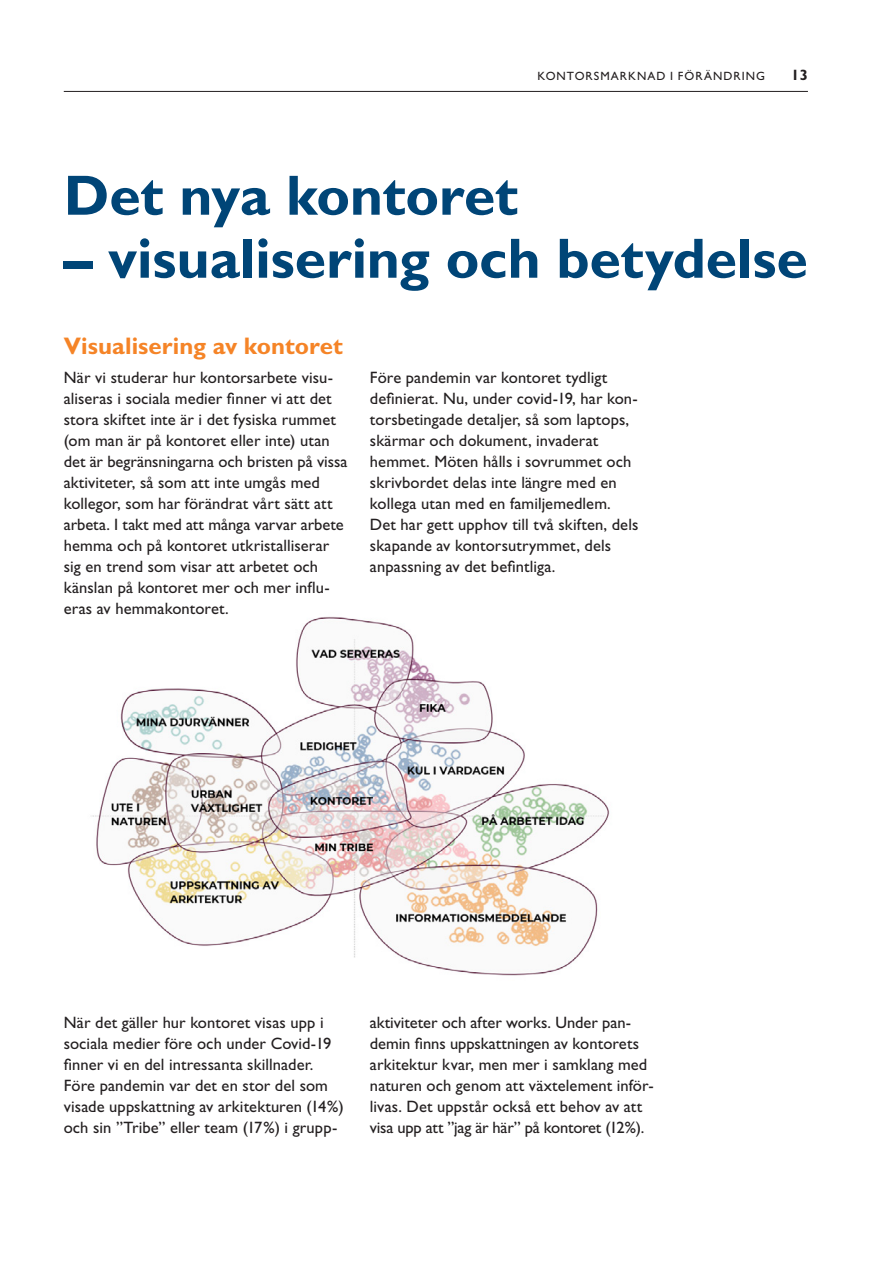
<style>
.page{position:relative;width:893px;height:1263px;background:#fff}
.page>*{position:absolute;margin:0;border:0;box-sizing:border-box;transform-origin:0 0}
.Rubrik_38_pkt{font:700 57px "Gill Sans Std";letter-spacing:-.005em;color:#004577}
.Rubrik_16_pkt{font:700 24px "Gill Sans Std";color:#f58427}
.Brödtext_regular_11{font:16.5px/21px "Gill Sans Std";letter-spacing:.005em;color:#231f20}
.t1{font:700 15px "Gill Sans Std";color:#231f20}
.t2{font:12px "Gill Sans Std";letter-spacing:.085em;color:#231f20}
</style>
<div class="page">
<img style="left:92px;top:616px;width:518px;height:360px">
<hr style="left:64px;top:91px;width:744px;height:1px;background:#231f20">
<p class="t2" style="left:538px;top:69px;width:229px">KONTORSMARKNAD I FÖRÄNDRING</p>
<p class="t1" style="left:791px;top:66px;width:18px">13</p>
<p class="Rubrik_38_pkt" style="left:64px;top:162px;width:456px">Det nya kontoret</p>
<p class="Rubrik_38_pkt" style="left:64px;top:225px;width:746px">– visualisering och betydelse</p>
<p class="Rubrik_16_pkt" style="left:64px;top:331px;width:280px">Visualisering av kontoret</p>
<p class="Brödtext_regular_11" style="left:64px;top:367px;width:285px">När vi studerar hur kontorsarbete visu&shy;aliseras i sociala medier finner vi att det stora skiftet inte är i det fysiska rummet (om man är på kontoret eller inte) utan det är begränsningarna och bristen på vissa aktiviteter, så som att inte umgås med kollegor, som har förändrat vårt sätt att arbeta. I takt med att många varvar arbete hemma och på kontoret utkristalliserar sig en trend som visar att arbetet och känslan på kontoret mer och mer influ&shy;eras av hemmakontoret.</p>
<p class="Brödtext_regular_11" style="left:370px;top:367px;width:270px">Före pandemin var kontoret tydligt definierat. Nu, under covid-19, har kon&shy;torsbetingade detaljer, så som laptops, skärmar och dokument, invaderat hemmet. Möten hålls i sovrummet och skrivbordet delas inte längre med en kollega utan med en familjemedlem.<br>Det har gett upphov till två skiften, dels skapande av kontorsutrymmet, dels anpassning av det befintliga.</p>
<p class="Brödtext_regular_11" style="left:64px;top:1012px;width:282px">När det gäller hur kontoret visas upp i sociala medier före och under Covid-19 finner vi en del intressanta skillnader.<br>Före pandemin var det en stor del som visade uppskattning av arkitekturen (14%) och sin ”Tribe” eller team (17%) i grupp-</p>
<p class="Brödtext_regular_11" style="left:370px;top:1012px;width:285px">aktiviteter och after works. Under pan&shy;demin finns uppskattningen av kontorets arkitektur kvar, men mer i samklang med naturen och genom att växtelement inför&shy;livas. Det uppstår också ett behov av att visa upp att ”jag är här” på kontoret (12%).</p>
</div>
